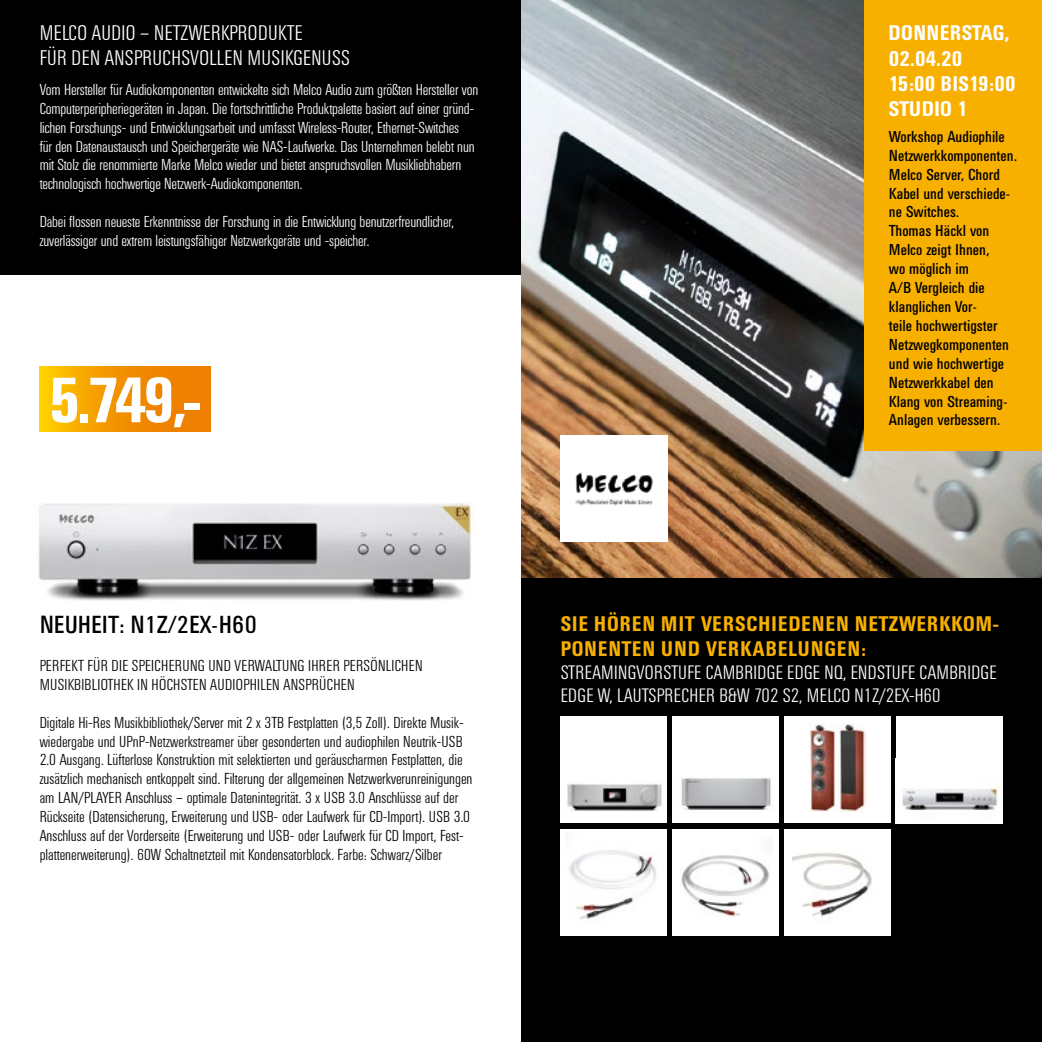
<style>
.page{position:relative;width:1042px;height:1042px;background:#fff}
.page>*{position:absolute;margin:0;border:0;box-sizing:border-box;transform-origin:0 0}
.t1{font:700 63.52px "Univers Condensed BQ";color:#fff}
.t2{font:24.5px "Univers Condensed BQ";color:#000}
.t3{font:700 21px/25.2px "Univers Condensed BQ";letter-spacing:.065em;color:#f8b000}
.t4{font:300 21px/25.2px "Univers Condensed BQ";letter-spacing:.02em;color:#fff}
.t5{font:700 21px/25.2px "Univers Condensed BQ";letter-spacing:.005em;color:#fff}
.t6{font:300 19.25px/23.1px "Univers Condensed BQ";letter-spacing:.02em;color:#fff}
.t7{font:300 15.75px/18.9px "Univers Condensed BQ";color:#000}
.t8{font:300 15.75px/18.9px "Univers Condensed BQ";letter-spacing:-.01em;color:#fff}
.t9{font:15.75px/18.9px "Univers Condensed BQ";color:#000}
.t10{font:300 15.75px/18.9px "Univers Condensed BQ";letter-spacing:.02em;color:#000}
</style>
<div class="page">
<img style="left:521px;top:0;width:521px;height:578px">
<div style="left:521px;top:578px;width:521px;height:464px;background:#000"></div>
<div style="left:864px;top:0;width:178px;height:450px;background:#f8b000"></div>
<div style="left:561px;top:717px;width:106px;height:106px;background:#fff"></div>
<img style="left:567px;top:784px;width:95px;height:27px">
<div style="left:561px;top:829px;width:106px;height:106px;background:#fff"></div>
<img style="left:569px;top:850px;width:88px;height:70px">
<div style="left:896px;top:717px;width:106px;height:106px;background:#fff"></div>
<img style="left:902px;top:787px;width:97px;height:23px">
<div style="left:672px;top:717px;width:107px;height:106px;background:#fff"></div>
<img style="left:681px;top:778px;width:90px;height:32px">
<div style="left:672px;top:829px;width:107px;height:106px;background:#fff"></div>
<img style="left:681px;top:855px;width:89px;height:62px">
<div style="left:784px;top:717px;width:106px;height:106px;background:#fff"></div>
<img style="left:809px;top:724px;width:57px;height:88px">
<div style="left:784px;top:829px;width:106px;height:106px;background:#fff"></div>
<img style="left:793px;top:852px;width:79px;height:65px">
<div style="left:0;top:0;width:521px;height:274px;background:#000"></div>
<svg style="left:40px;top:366px;width:171px;height:65px;background:#f39700"></svg>
<img style="left:561px;top:435px;width:106px;height:106px">
<img style="left:38px;top:503px;width:435px;height:98px">
<h3 class="t4" style="left:40px;top:21px;width:312px">MELCO AUDIO – NETZWERKPRODUKTE<br>FÜR DEN ANSPRUCHSVOLLEN MUSIKGENUSS</h3>
<p class="t8" style="left:40px;top:80px;width:440px">Vom Hersteller für Audiokomponenten entwickelte sich Melco Audio zum größten Hersteller von Computerperipheriegeräten in Japan. Die fortschrittliche Produktpalette basiert auf einer gründ&shy;lichen Forschungs- und Entwicklungsarbeit und umfasst Wireless-Router, Ethernet-Switches<br>für den Datenaustausch und Speichergeräte wie NAS-Laufwerke. Das Unternehmen belebt nun mit Stolz die renommierte Marke Melco wieder und bietet anspruchsvollen Musikliebhabern technologisch hochwertige Netzwerk-Audiokomponenten.</p>
<p class="t8" style="left:40px;top:213px;width:416px">Dabei flossen neueste Erkenntnisse der Forschung in die Entwicklung benutzerfreundlicher, zuverlässiger und extrem leistungsfähiger Netzwerkgeräte und -speicher.</p>
<h1 class="t1" style="left:49px;top:364px;width:154px">5.749,-</h1>
<h2 class="t2" style="left:40px;top:611px;width:219px">NEUHEIT: N1Z/2EX-H60</h2>
<p class="t10" style="left:40px;top:656px;width:384px">PERFEKT FÜR DIE SPEICHERUNG UND VERWALTUNG IHRER PERSÖNLICHEN<br>MUSIKBIBLIOTHEK IN HÖCHSTEN AUDIOPHILEN ANSPRÜCHEN</p>
<p class="t7" style="left:40px;top:713px;width:434px">Digitale Hi-Res Musikbibliothek/Server mit 2 x 3TB Festplatten (3,5 Zoll). Direkte Musik&shy;wiedergabe und UPnP-Netzwerkstreamer über gesonderten und audiophilen Neutrik-USB 2.0 Ausgang. Lüfterlose Konstruktion mit selektierten und geräuscharmen Festplatten, die zusätzlich mechanisch entkoppelt sind. Filterung der allgemeinen Netzwerkverunreinigungen am LAN/PLAYER Anschluss – optimale Datenintegrität. 3 x USB 3.0 Anschlüsse auf der Rückseite (Datensicherung, Erweiterung und USB- oder Laufwerk für CD-Import). USB 3.0<br>Anschluss auf der Vorderseite (Erweiterung und USB- oder Laufwerk für CD Import, Fest&shy;plattenerweiterung). 60W Schaltnetzteil mit Kondensatorblock. Farbe: Schwarz/Silber</p>
<h3 class="t5" style="left:889px;top:21px;width:128px">DONNERSTAG,<br>02.04.20<br>15:00 BIS19:00<br>STUDIO 1</h3>
<p class="t9" style="left:889px;top:127px;width:129px">Workshop Audiophile<br>Netzwerkkomponenten.<br>Melco Server, Chord<br>Kabel und verschiede&shy;ne Switches.<br>Thomas Häckl von<br>Melco zeigt Ihnen,<br>wo möglich im<br>A/B Vergleich die klanglichen Vor-<br>teile hochwertigster<br>Netzwegkomponenten und wie hochwertige<br>Netzwerkkabel den<br>Klang von Streaming-<br>Anlagen verbessern.</p>
<h3 class="t3" style="left:561px;top:611px;width:440px">SIE HÖREN MIT VERSCHIEDENEN NETZWERKKOM-<br>PONENTEN UND VERKABELUNGEN:</h3>
<p class="t6" style="left:561px;top:661px;width:437px">STREAMINGVORSTUFE CAMBRIDGE EDGE NQ, ENDSTUFE CAMBRIDGE<br>EDGE W, LAUTSPRECHER B&amp;W 702 S2, MELCO N1Z/2EX-H60</p>
</div>
